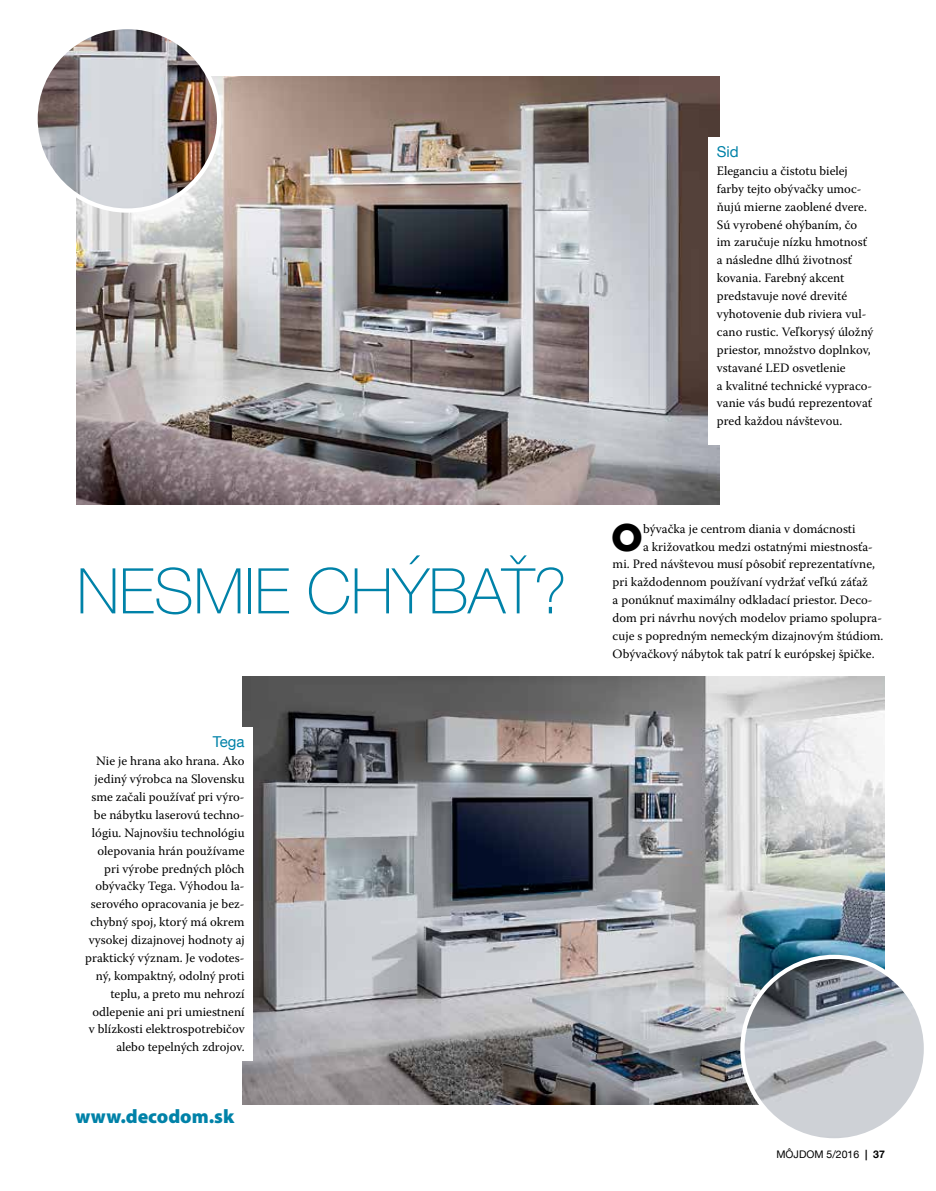
<style>
.page{position:relative;width:936px;height:1191px;background:#fff}
.page>*{position:absolute;margin:0;border:0;box-sizing:border-box;transform-origin:0 0}
.t1{font:100 63px "Helvetica Neue LT Com";letter-spacing:-.005em;color:#0082a8}
.t2{font:900 38.25px "Gotham";color:#000}
.t3{font:900 19.5px "Myriad Pro";color:#0082a8}
.t4{font:15px "Helvetica Neue LT Com";color:#0082a8}
.t5{font:12.75px/17.9px "Warnock Pro";color:#000}
.t6{font:10.5px "Helvetica Neue LT Com";color:#000}
.s1{font-weight:700}
</style>
<div class="page">
<img style="left:77px;top:77px;width:642px;height:428px">
<img style="left:242px;top:677px;width:642px;height:428px">
<div style="left:708px;top:137px;width:176px;height:307px;background:#fff"></div>
<div style="left:77px;top:727px;width:176px;height:333px;background:#fff"></div>
<img style="left:36px;top:27px;width:183px;height:183px;border-radius:92px">
<div style="left:33px;top:25px;width:188px;height:188px;border:4px solid #fff;border-radius:50%"></div>
<img style="left:742px;top:957px;width:183px;height:183px;border-radius:92px">
<div style="left:740px;top:954px;width:188px;height:188px;border:4px solid #fff;border-radius:50%"></div>
<h1 class="t1" style="left:77px;top:553px;width:492px">NESMIE CHÝBAŤ?</h1>
<p class="t4" style="left:213px;top:732px;width:33px">TEGA</p>
<p class="t5" style="left:85px;top:752px;width:161px;text-align:right">Nie je hrana ako hrana. Ako jediný výrobca na Slovensku sme začali používať pri výro&shy;be nábytku laserovú techno&shy;lógiu. Najnovšiu technológiu olepovania hrán používame pri výrobe predných plôch obývačky Tega. Výhodou la&shy;serového opracovania je bez&shy;chybný spoj, ktorý má okrem vysokej dizajnovej hodnoty aj praktický význam. Je vodotes&shy;ný, kompaktný, odolný proti teplu, a preto mu nehrozí odlepenie ani pri umiestnení v blízkosti elektrospotrebičov alebo tepelných zdrojov.</p>
<h3 class="t3" style="left:75px;top:1103px;width:160px">www.decodom.sk</h3>
<p class="t4" style="left:716px;top:142px;width:23px">SID</p>
<p class="t5" style="left:716px;top:162px;width:158px">Eleganciu a čistotu bielej farby tejto obývačky umoc&shy;ňujú mierne zaoblené dvere.<br>Sú vyrobené ohýbaním, čo im zaručuje nízku hmotnosť a následne dlhú životnosť kovania. Farebný akcent predstavuje nové drevité vyhotovenie dub riviera vul&shy;cano rustic. Veľkorysý úložný priestor, množstvo doplnkov, vstavané LED osvetlenie<br>a kvalitné technické vypraco&shy;vanie vás budú reprezentovať pred každou návštevou.</p>
<h2 class="t2" style="left:611px;top:515px;width:33px">O</h2>
<p class="t5" style="left:643px;top:519px;width:214px">bývačka je centrom diania v domácnosti</p>
<p class="t5" style="left:643px;top:537px;width:231px">a križovatkou medzi ostatnými miestnosťa-</p>
<p class="t5" style="left:612px;top:555px;width:264px">mi. Pred návštevou musí pôsobiť reprezentatívne,</p>
<p class="t5" style="left:612px;top:573px;width:257px">pri každodennom používaní vydržať veľkú záťaž</p>
<p class="t5" style="left:612px;top:591px;width:261px">a ponúknuť maximálny odkladací priestor. Deco-</p>
<p class="t5" style="left:612px;top:609px;width:271px">dom pri návrhu nových modelov priamo spolupra-</p>
<p class="t5" style="left:612px;top:626px;width:272px">cuje s popredným nemeckým dizajnovým štúdiom.</p>
<p class="t5" style="left:612px;top:644px;width:263px">Obývačkový nábytok tak patrí k európskej špičke.</p>
<p class="t6" style="left:776px;top:1147px;width:110px">MÔJDOM 5/2016 <span class="s1">| 37</span></p>
</div>
